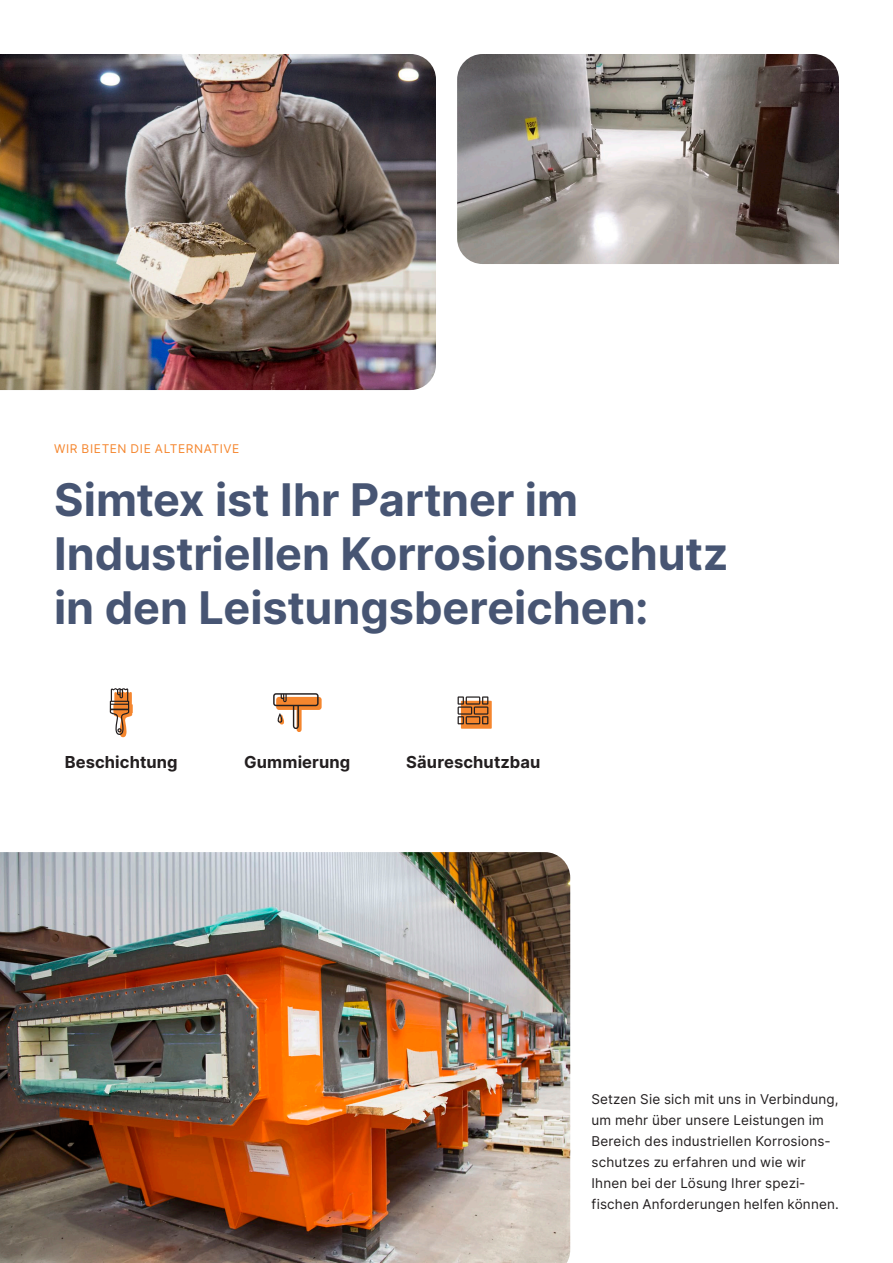
<style>
.page{position:relative;width:893px;height:1263px;background:#fff}
.page>*{position:absolute;margin:0;border:0;box-sizing:border-box;transform-origin:0 0}
.t1{font:700 45px/54px "Inter";color:#475573}
.t2{font:700 16.5px "Inter";letter-spacing:.005em;color:#231f20}
.t3{font:13.5px/21px "Inter";letter-spacing:.015em;color:#231f20}
.t4{font:12px "Inter";letter-spacing:.055em;color:#f5862e}
</style>
<div class="page">
<img style="left:457px;top:54px;width:382px;height:210px">
<img style="left:0;top:852px;width:570px;height:411px">
<img style="left:0;top:54px;width:436px;height:336px">
<svg style="left:110px;top:688px;width:23px;height:49px"></svg>
<svg style="left:273px;top:693px;width:49px;height:39px"></svg>
<svg style="left:458px;top:696px;width:34px;height:33px"></svg>
<p class="t4" style="left:54px;top:440px;width:187px">WIR BIETEN DIE ALTERNATIVE</p>
<h1 class="t1" style="left:54px;top:472px;width:676px">Simtex ist Ihr Partner im<br>Industriellen Korrosionsschutz in den Leistungsbereichen:</h1>
<p class="t2" style="left:65px;top:750px;width:114px">Beschichtung</p>
<p class="t2" style="left:244px;top:750px;width:108px">Gummierung</p>
<p class="t2" style="left:406px;top:750px;width:136px">Säureschutzbau</p>
<p class="t3" style="left:591px;top:1088px;width:249px">Setzen Sie sich mit uns in Verbindung, um mehr über unsere Leistungen im Bereich des industriellen Korrosions&shy;schutzes zu erfahren und wie wir Ihnen bei der Lösung Ihrer spezi&shy;fischen Anforderungen helfen können.</p>
</div>
